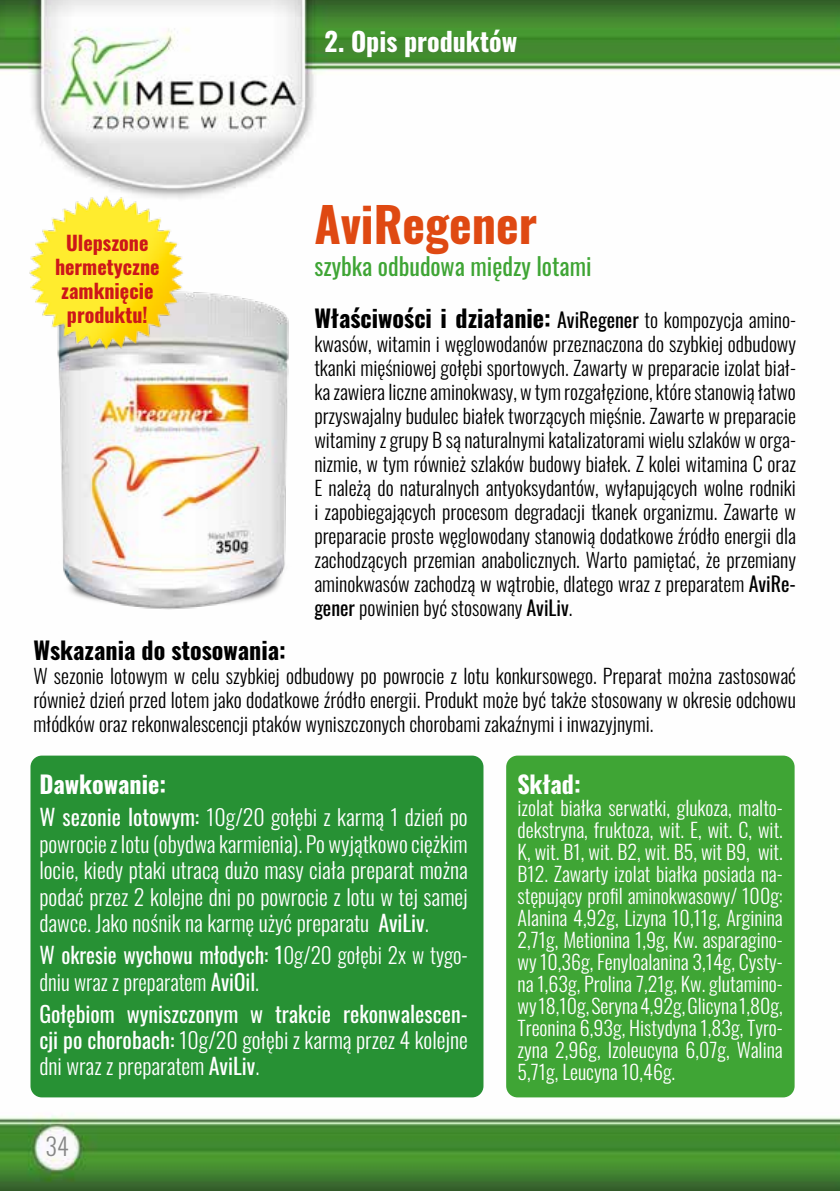
<style>
.page{position:relative;width:840px;height:1191px;background:#fff}
.page>*{position:absolute;margin:0;border:0;box-sizing:border-box;transform-origin:0 0}
.t1{font:700 48px "Oswald";color:#df4912}
.t2{font:700 26px "Oswald";color:#fff}
.t3{font:700 24px "Oswald";color:#000}
.t4{font:24px "Oswald";color:#3fa535}
.t5{font:700 24px "Oswald";color:#fff}
.t6{font:300 24px "Oswald";color:#878787}
.t7{font:300 22px/26.4px "Oswald";color:#fff;text-align:justify}
.t8{font:22px/26.4px "Oswald";color:#fff;text-align:justify}
.t9{font:300 22px/26.4px "Oswald";color:#fff;scale:.96 1}
.t10{font:300 20px/24px "Oswald";color:#000;text-align:justify}
.t11{font:300 20px/22px "Oswald";color:#fff;text-align:justify}
.t12{font:700 20px/24px "Oswald";color:#cd1719;text-align:center}
.s1{font-weight:400;font-size:20px}
.s2{font-weight:300;font-size:20px}
.s3{font-weight:400}
.s4{font-weight:300}
</style>
<div class="page">
<img style="left:0;top:0;width:839px;height:1191px">
<img style="left:0;top:209px;width:345px;height:438px">
<div style="left:30px;top:755px;width:453px;height:342px;background:#279134;border-radius:11px"></div>
<div style="left:506px;top:755px;width:288px;height:342px;background:#3fa535;border-radius:11px"></div>
<img style="left:16px;top:186px;width:181px;height:174px">
<p class="t12" style="left:55px;top:229px;width:106px">Ulepszone hermetyczne zamknięcie produktu!</p>
<h2 class="t2" style="left:324px;top:19px;width:194px">2. Opis produktów</h2>
<h1 class="t1" style="left:314px;top:181px;width:224px">AviRegener</h1>
<p class="t4" style="left:314px;top:244px;width:278px">szybka odbudowa między lotami</p>
<p class="t3" style="left:314px;top:297px;width:483px">Właściwości i działanie: <span class="s1">AviRegener</span> <span class="s2">to kompozycja amino-</span></p>
<p class="t10" style="left:314px;top:330px;width:483px">kwasów, witamin i węglowodanów przeznaczona do szybkiej odbudowy tkanki mięśniowej gołębi sportowych. Zawarty w preparacie izolat biał&shy;ka zawiera liczne aminokwasy, w tym rozgałęzione, które stanowią łatwo przyswajalny budulec białek tworzących mięśnie. Zawarte w preparacie witaminy z grupy B są naturalnymi katalizatorami wielu szlaków w orga&shy;nizmie, w tym również szlaków budowy białek. Z kolei witamina C oraz E należą do naturalnych antyoksydantów, wyłapujących wolne rodniki i zapobiegających procesom degradacji tkanek organizmu. Zawarte w preparacie proste węglowodany stanowią dodatkowe źródło energii dla zachodzących przemian anabolicznych. Warto pamiętać, że przemiany aminokwasów zachodzą w wątrobie, dlatego wraz z preparatem <span class="s3">AviRe&shy;gener</span> powinien być stosowany <span class="s3">AviLiv</span>.</p>
<p class="t3" style="left:33px;top:629px;width:254px">Wskazania do stosowania:</p>
<p class="t10" style="left:33px;top:661px;width:763px">W sezonie lotowym w celu szybkiej odbudowy po powrocie z lotu konkursowego. Preparat można zastosować również dzień przed lotem jako dodatkowe źródło energii. Produkt może być także stosowany w okresie odchowu młódków oraz rekonwalescencji ptaków wyniszczonych chorobami zakaźnymi i inwazyjnymi.</p>
<p class="t5" style="left:39px;top:763px;width:128px">Dawkowanie:</p>
<p class="t7" style="left:39px;top:801px;width:429px"><span class="s3">W sezonie lotowym:</span> 10g/20 gołębi z karmą 1 dzień po powrocie z lotu (obydwa karmienia). Po wyjątkowo ciężkim locie, kiedy ptaki utracą dużo masy ciała preparat można podać przez 2 kolejne dni po powrocie z lotu w tej samej dawce. Jako nośnik na karmę użyć preparatu <span class="s3">AviLiv</span>.</p>
<p class="t9" style="left:39px;top:939px;width:447px"><span class="s3">W okresie wychowu młodych: 1</span>0g/20 gołębi 2x w tygo&shy;dniu wraz z preparatem <span class="s3">AviOil</span>.</p>
<p class="t8" style="left:39px;top:998px;width:429px">Gołębiom wyniszczonym w trakcie rekonwalescen&shy;cji po chorobach: <span class="s4">10g/20 gołębi z karmą przez 4 kolejne dni wraz z preparatem</span> AviLiv<span class="s4">.</span></p>
<p class="t6" style="left:45px;top:1124px;width:25px">34</p>
<p class="t5" style="left:517px;top:763px;width:65px">Skład:</p>
<p class="t11" style="left:517px;top:795px;width:267px">izolat białka serwatki, glukoza, malto&shy;dekstryna, fruktoza, wit. E, wit. C, wit.<br>K, wit. B1, wit. B2, wit. B5, wit B9, wit.<br>B12. Zawarty izolat białka posiada na&shy;stępujący profil aminokwasowy/ 100g:<br>Alanina 4,92g, Lizyna 10,11g, Arginina 2,71g, Metionina 1,9g, Kw. asparagino&shy;wy 10,36g, Fenyloalanina 3,14g, Cysty&shy;na 1,63g, Prolina 7,21g, Kw. glutamino&shy;wy 18,10g, Seryna 4,92g, Glicyna 1,80g, Treonina 6,93g, Histydyna 1,83g, Tyro&shy;zyna 2,96g, Izoleucyna 6,07g, Walina 5,71g, Leucyna 10,46g.</p>
</div>
